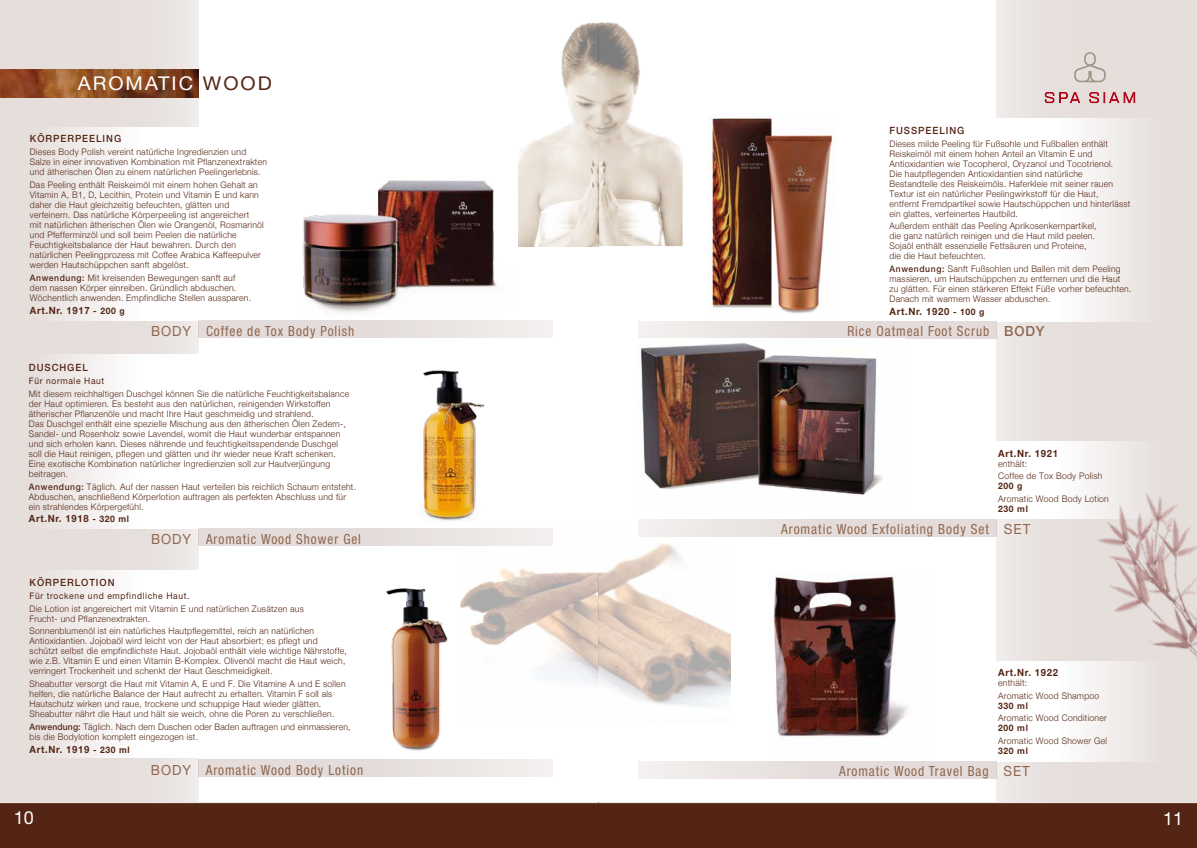
<style>
.page{position:relative;width:1197px;height:848px;background:#fff}
.page>*{position:absolute;margin:0;border:0;box-sizing:border-box;transform-origin:0 0}
.t1{font:19px "Helvetica Neue";letter-spacing:.1em;color:#fff;scale:1.05 1}
.t2{font:18px "Helvetica Neue";color:#fff}
.t3{font:condensed 14px "Helvetica Neue LT Pro";letter-spacing:.07em;color:#8f674e;scale:.95 1}
.t4{font:condensed 14px "Helvetica Neue LT Pro";letter-spacing:.07em;color:#8f674e;scale:.96 1}
.t5{font:700 10px "Helvetica Neue";letter-spacing:.07em;color:#542514;scale:.95 1}
.t6{font:500 10px "Helvetica Neue";letter-spacing:.1em;color:#542514;scale:.95 1}
.t7{font:300 9px/10px "Helvetica Neue";letter-spacing:.03em;color:#542514;scale:.95 1}
.t8{font:9px "Helvetica Neue";letter-spacing:.07em;color:#542514;scale:.95 1}
.t9{font:700 9px "Helvetica Neue";letter-spacing:.07em;color:#542514;scale:.95 1}
.s1{color:#542514}
.s2{font-weight:500}
.s3{font-size:9px}
.s4{font-family:"Helvetica Neue";font-stretch:normal}
.s5{font-family:"Helvetica Neue";font-weight:500;font-stretch:normal}
</style>
<div class="page">
<div style="left:0;top:802px;width:598px;height:46px;background:#542514"></div>
<img style="left:459px;top:528px;width:271px;height:179px">
<div style="left:0;top:0;width:198px;height:804px;background:#e5dedb"></div>
<div style="left:30px;top:128px;width:176px;height:193px;background:linear-gradient(to right,#e8e2df,#fff)"></div>
<div style="left:30px;top:355px;width:171px;height:174px;background:linear-gradient(to right,#e8e2df,#fff)"></div>
<div style="left:29px;top:570px;width:173px;height:187px;background:linear-gradient(to right,#e8e2df,#fff)"></div>
<div style="left:198px;top:321px;width:354px;height:17px;background:linear-gradient(to right,#e0d7d4,#f0ecea)"></div>
<div style="left:198px;top:529px;width:354px;height:17px;background:linear-gradient(to right,#e0d7d5,#efebea)"></div>
<div style="left:198px;top:759px;width:354px;height:17px;background:linear-gradient(to right,#e0d7d4,#f0ecea)"></div>
<img style="left:518px;top:22px;width:164px;height:224px">
<img style="left:0;top:69px;width:198px;height:28px">
<img style="left:302px;top:180px;width:195px;height:134px">
<img style="left:385px;top:588px;width:63px;height:163px">
<img style="left:419px;top:370px;width:66px;height:151px">
<hr style="left:0;top:802px;width:598px;height:1px;background:#fff">
<div style="left:598px;top:802px;width:598px;height:46px;background:#542514"></div>
<div style="left:996px;top:0;width:200px;height:804px;background:linear-gradient(to right,#ebe5e3,#e3dbd8)"></div>
<img style="left:773px;top:572px;width:135px;height:165px">
<div style="left:993px;top:118px;width:171px;height:203px;background:linear-gradient(to right,#fff,#e9e3e0)"></div>
<div style="left:638px;top:321px;width:358px;height:17px;background:linear-gradient(to right,#f0eceb,#e0d7d4)"></div>
<div style="left:991px;top:660px;width:175px;height:101px;background:linear-gradient(to right,#fff,#e8e3e0)"></div>
<div style="left:993px;top:441px;width:171px;height:78px;background:linear-gradient(to right,#fff,#e9e3e0)"></div>
<div style="left:638px;top:519px;width:358px;height:17px;background:linear-gradient(to right,#f0ecea,#e0d7d5)"></div>
<div style="left:638px;top:761px;width:358px;height:17px;background:linear-gradient(to right,#f0eceb,#e0d7d4)"></div>
<svg style="left:1074px;top:52px;width:31px;height:30px"></svg>
<svg style="left:1089px;top:92px;width:45px;height:11px"></svg>
<svg style="left:1059px;top:92px;width:20px;height:11px"></svg>
<svg style="left:1044px;top:92px;width:9px;height:11px"></svg>
<img style="left:708px;top:114px;width:127px;height:199px">
<img style="left:641px;top:343px;width:242px;height:152px">
<img style="left:1060px;top:459px;width:136px;height:262px">
<hr style="left:598px;top:802px;width:598px;height:1px;background:#fff">
<h1 class="t1" style="left:78px;top:71px;width:186px">AROMATIC <span class="s1">WOOD</span></h1>
<p class="t6" style="left:30px;top:133px;width:98px">KÖRPERPEELING</p>
<p class="t7" style="left:30px;top:147px;width:251px">Dieses Body Polish vereint natürliche Ingredienzien und<br>Salze in einer innovativen Kombination mit Pflanzenextrakten und ätherischen Ölen zu einem natürlichen Peelingerlebnis.</p>
<p class="t7" style="left:30px;top:179px;width:248px">Das Peeling enthält Reiskeimöl mit einem hohen Gehalt an Vitamin A, B1, D, Lecithin, Protein und Vitamin E und kann daher die Haut gleichzeitig befeuchten, glätten und verfeinern. Das natürliche Körperpeeling ist angereichert<br>mit natürlichen ätherischen Ölen wie Orangenöl, Rosmarinöl und Pfefferminzöl und soll beim Peelen die natürliche Feuchtigkeitsbalance der Haut bewahren. Durch den natürlichen Peelingprozess mit Coffee Arabica Kaffeepulver werden Hautschüppchen sanft abgelöst.</p>
<p class="t7" style="left:30px;top:272px;width:234px"><span class="s2">Anwendung:</span> Mit kreisenden Bewegungen sanft auf dem nassen Körper einreiben. Gründlich abduschen.<br>Wöchentlich anwenden. Empfindliche Stellen aussparen.</p>
<p class="t5" style="left:30px;top:304px;width:101px">Art.Nr. 1917 <span class="s3">- 200 g</span></p>
<h3 class="t3" style="left:151px;top:322px;width:215px"><span class="s4">BODY</span> Coffee de Tox Body Polish</h3>
<p class="t6" style="left:29px;top:361px;width:63px">DUSCHGEL</p>
<p class="t8" style="left:29px;top:375px;width:81px">Für normale Haut</p>
<p class="t7" style="left:29px;top:388px;width:338px">Mit diesem reichhaltigen Duschgel können Sie die natürliche Feuchtigkeitsbalance der Haut optimieren. Es besteht aus den natürlichen, reinigenden Wirkstoffen ätherischer Pflanzenöle und macht Ihre Haut geschmeidig und strahlend.<br>Das Duschgel enthält eine spezielle Mischung aus den ätherischen Ölen Zedern-, Sandel- und Rosenholz sowie Lavendel, womit die Haut wunderbar entspannen und sich erholen kann. Dieses nährende und feuchtigkeitsspendende Duschgel soll die Haut reinigen, pflegen und glätten und ihr wieder neue Kraft schenken.<br>Eine exotische Kombination natürlicher Ingredienzien soll zur Hautverjüngung beitragen.</p>
<p class="t7" style="left:29px;top:481px;width:346px"><span class="s2">Anwendung:</span> Täglich. Auf der nassen Haut verteilen bis reichlich Schaum entsteht.<br>Abduschen, anschließend Körperlotion auftragen als perfekten Abschluss und für ein strahlendes Körpergefühl.</p>
<p class="t5" style="left:29px;top:512px;width:107px">Art.Nr. 1918 <span class="s3">- 320 ml</span></p>
<h3 class="t3" style="left:151px;top:530px;width:222px"><span class="s4">BODY</span> Aromatic Wood Shower Gel</h3>
<p class="t6" style="left:30px;top:576px;width:91px">KÖRPERLOTION</p>
<p class="t8" style="left:30px;top:590px;width:170px">Für trockene und empfindliche Haut.</p>
<p class="t7" style="left:30px;top:603px;width:290px">Die Lotion ist angereichert mit Vitamin E und natürlichen Zusätzen aus<br>Frucht- und Pflanzenextrakten.</p>
<p class="t7" style="left:30px;top:626px;width:335px">Sonnenblumenöl ist ein natürliches Hautpflegemittel, reich an natürlichen Antioxidantien. Jojobaöl wird leicht von der Haut absorbiert; es pflegt und schützt selbst die empfindlichste Haut. Jojobaöl enthält viele wichtige Nährstoffe, wie z.B. Vitamin E und einen Vitamin B-Komplex. Olivenöl macht die Haut weich, verringert Trockenheit und schenkt der Haut Geschmeidigkeit.</p>
<p class="t7" style="left:30px;top:679px;width:334px">Sheabutter versorgt die Haut mit Vitamin A, E und F. Die Vitamine A und E sollen helfen, die natürliche Balance der Haut aufrecht zu erhalten. Vitamin F soll als Hautschutz wirken und raue, trockene und schuppige Haut wieder glätten.<br>Sheabutter nährt die Haut und hält sie weich, ohne die Poren zu verschließen.</p>
<p class="t7" style="left:30px;top:721px;width:339px"><span class="s2">Anwendung:</span> Täglich. Nach dem Duschen oder Baden auftragen und einmassieren, bis die Bodylotion komplett eingezogen ist.</p>
<p class="t5" style="left:30px;top:743px;width:107px">Art.Nr. 1919 <span class="s3">- 230 ml</span></p>
<h2 class="t2" style="left:14px;top:806px;width:22px">10</h2>
<h3 class="t3" style="left:151px;top:761px;width:225px"><span class="s4">BODY</span> Aromatic Wood Body Lotion</h3>
<p class="t6" style="left:889px;top:124px;width:80px">FUSSPEELING</p>
<p class="t7" style="left:889px;top:138px;width:255px">Dieses milde Peeling für Fußsohle und Fußballen enthält Reiskeimöl mit einem hohen Anteil an Vitamin E und Antioxidantien wie Tocopherol, Oryzanol und Tocotrienol.<br>Die hautpflegenden Antioxidantien sind natürliche Bestandteile des Reiskeimöls. Haferkleie mit seiner rauen Textur ist ein natürlicher Peelingwirkstoff für die Haut, entfernt Fremdpartikel sowie Hautschüppchen und hinterlässt ein glattes, verfeinertes Hautbild.</p>
<p class="t7" style="left:889px;top:221px;width:219px">Außerdem enthält das Peeling Aprikosenkernpartikel, die ganz natürlich reinigen und die Haut mild peelen.<br>Sojaöl enthält essenzielle Fettsäuren und Proteine, die die Haut befeuchten.</p>
<p class="t7" style="left:889px;top:264px;width:256px"><span class="s2">Anwendung:</span> Sanft Fußsohlen und Ballen mit dem Peeling massieren, um Hautschüppchen zu entfernen und die Haut<br>zu glätten. Für einen stärkeren Effekt Füße vorher befeuchten.<br>Danach mit warmem Wasser abduschen.</p>
<p class="t5" style="left:889px;top:305px;width:101px">Art.Nr. 1920 <span class="s3">- 100 g</span></p>
<h3 class="t3" style="left:847px;top:323px;width:209px">Rice Oatmeal Foot Scrub <span class="s5">BODY</span></h3>
<p class="t5" style="left:998px;top:447px;width:64px">Art.Nr. 1921</p>
<p class="t7" style="left:998px;top:457px;width:111px;line-height:12.8px">enthält:<br>Coffee de Tox Body Polish</p>
<p class="t9" style="left:998px;top:480px;width:27px">200 g</p>
<p class="t7" style="left:998px;top:494px;width:118px">Aromatic Wood Body Lotion</p>
<p class="t9" style="left:998px;top:503px;width:33px">230 ml</p>
<h3 class="t4" style="left:781px;top:520px;width:261px">Aromatic Wood Exfoliating Body Set <span class="s4">SET</span></h3>
<p class="t5" style="left:998px;top:666px;width:64px">Art.Nr. 1922</p>
<p class="t7" style="left:998px;top:676px;width:108px;line-height:12.8px">enthält:<br>Aromatic Wood Shampoo</p>
<p class="t9" style="left:998px;top:699px;width:33px">330 ml</p>
<p class="t7" style="left:998px;top:713px;width:116px">Aromatic Wood Conditioner</p>
<p class="t9" style="left:998px;top:722px;width:33px">200 ml</p>
<p class="t7" style="left:998px;top:735px;width:116px">Aromatic Wood Shower Gel</p>
<p class="t9" style="left:998px;top:745px;width:33px">320 ml</p>
<h3 class="t3" style="left:839px;top:762px;width:202px">Aromatic Wood Travel Bag <span class="s4">SET</span></h3>
<h2 class="t2" style="left:1162px;top:807px;width:22px">11</h2>
</div>
